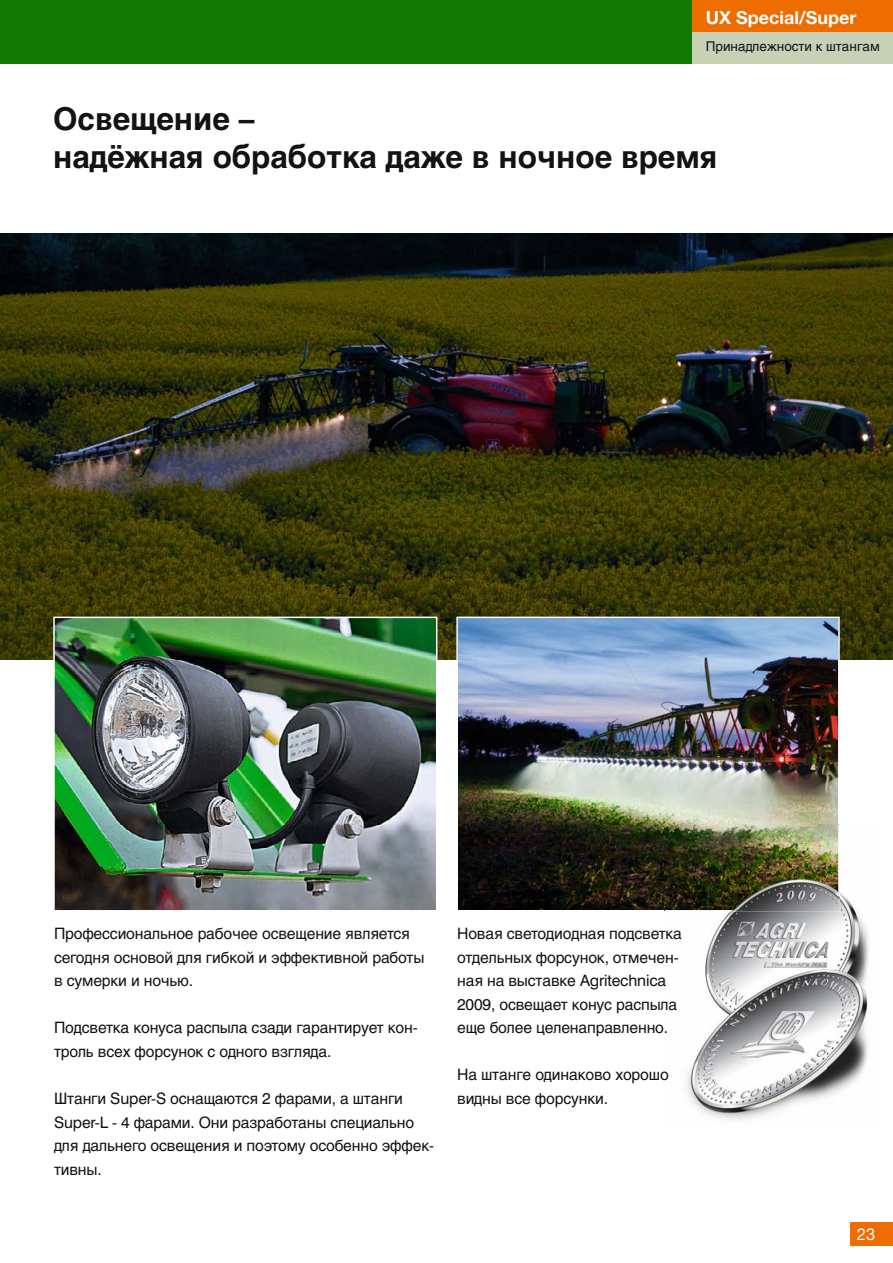
<style>
.page{position:relative;width:893px;height:1263px;background:#fff}
.page>*{position:absolute;margin:0;border:0;box-sizing:border-box;transform-origin:0 0}
.t1{font:700 31.5px/37.8px "Swiss 721 Cyr";color:#141314}
.t2{font:700 18px "Helvetica Neue";color:#fff}
.t3{font:16.5px "Helvetica Neue";color:#fff}
.t4{font:15.75px/23.5px "Swiss 721 Cyr";letter-spacing:-.01em;color:#141314}
.t5{font:13.5px "Swiss 721 Cyr";color:#141314}
</style>
<div class="page">
<div style="left:0;top:0;width:893px;height:64px;background:#127904"></div>
<div style="left:692px;top:0;width:201px;height:32px;background:#ed6d00"></div>
<div style="left:692px;top:32px;width:201px;height:32px;background:#c6d1b5"></div>
<div style="left:850px;top:1222px;width:43px;height:24px;background:#ed6d00"></div>
<img style="left:0;top:234px;width:893px;height:425px">
<img style="left:456px;top:617px;width:384px;height:294px">
<img style="left:56px;top:620px;width:378px;height:288px">
<div style="left:53px;top:617px;width:384px;height:294px;border:2px solid #fff"></div>
<img style="left:826px;top:893px;width:43px;height:205px">
<img style="left:686px;top:911px;width:140px;height:209px">
<img style="left:665px;top:825px;width:175px;height:86px">
<p class="t2" style="left:706px;top:11px;width:152px">UX Special/Super</p>
<p class="t5" style="left:706px;top:41px;width:175px">Принадлежности к штангам</p>
<h1 class="t1" style="left:53px;top:103px;width:666px">Освещение –<br>надёжная обработка даже в ночное время</h1>
<p class="t4" style="left:54px;top:922px;width:372px">Профессиональное рабочее освещение является сегодня основой для гибкой и эффективной работы в сумерки и ночью.</p>
<p class="t4" style="left:54px;top:1017px;width:365px">Подсветка конуса распыла сзади гарантирует кон&shy;троль всех форсунок с одного взгляда.</p>
<p class="t4" style="left:54px;top:1087px;width:381px">Штанги Super-S оснащаются 2 фарами, а штанги Super-L - 4 фарами. Они разработаны специально для дальнего освещения и поэтому особенно эффек&shy;тивны.</p>
<p class="t4" style="left:457px;top:922px;width:226px">Новая светодиодная подсветка отдельных форсунок, отмечен&shy;ная на выставке Agritechnica<br>2009, освещает конус распыла еще более целенаправленно.</p>
<p class="t4" style="left:457px;top:1064px;width:213px">На штанге одинаково хорошо видны все форсунки.</p>
<p class="t3" style="left:857px;top:1228px;width:20px">23</p>
</div>
